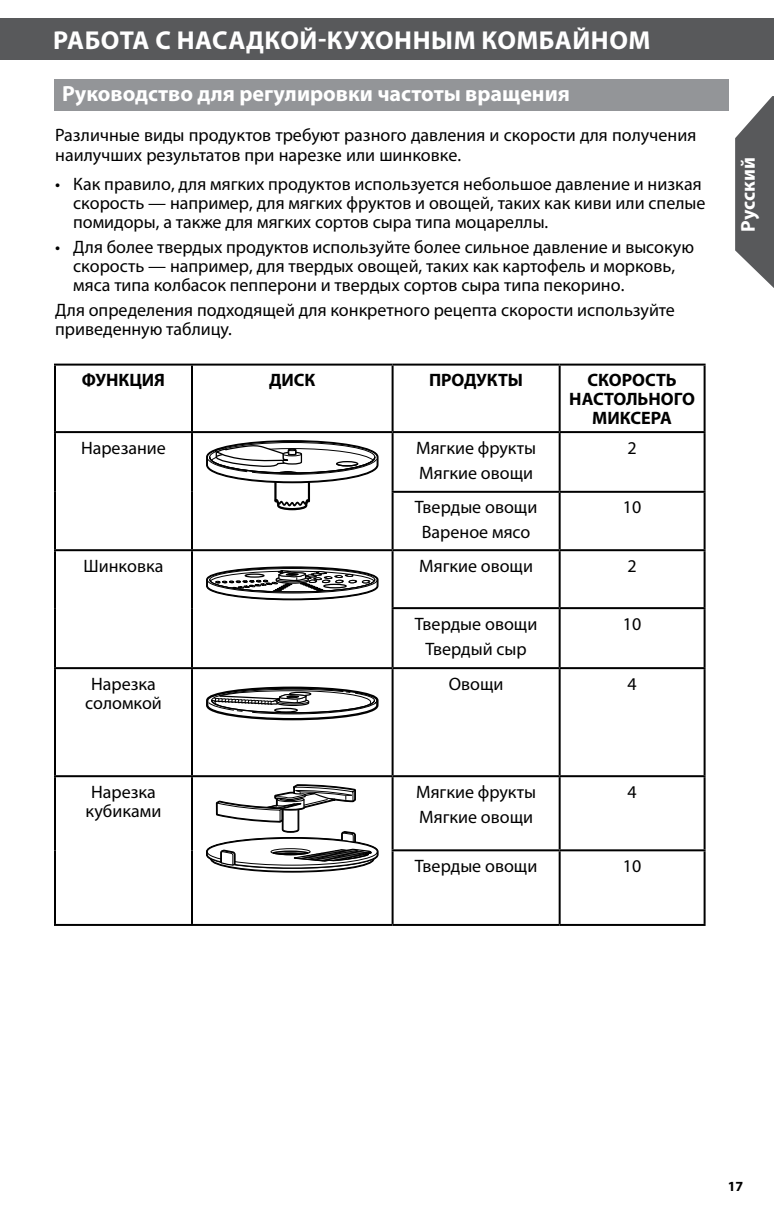
<style>
.page{position:relative;width:774px;height:1224px;background:#fff}
.page>*{position:absolute;margin:0;border:0;box-sizing:border-box;transform-origin:0 0}
.t1{font:700 26px "Myriad Pro";letter-spacing:.02em;color:#fff}
.t2{font:700 22px "Myriad Pro";color:#fff}
.t3{font:700 20px "Myriad Pro";color:#fff}
.t4{font:18px/19px "Myriad Pro";color:#000}
.t5{font:700 18px "Myriad Pro";color:#000}
.t6{font:700 14px "Myriad Pro";color:#000}
</style>
<div class="page">
<svg style="left:735px;top:96px;width:39px;height:192px"></svg>
<div style="left:0;top:18px;width:18px;height:42px;background:#58595b"></div>
<div style="left:1px;top:18px;width:773px;height:42px;background:#58595b"></div>
<div style="left:54px;top:79px;width:675px;height:32px;background:#939598"></div>
<hr style="left:54px;top:364px;width:138px;height:2px;background:#000">
<hr style="left:54px;top:366px;width:2px;height:65px;background:#000">
<hr style="left:192px;top:364px;width:201px;height:2px;background:#000">
<hr style="left:191px;top:366px;width:2px;height:65px;background:#000">
<hr style="left:393px;top:364px;width:167px;height:2px;background:#000">
<hr style="left:392px;top:366px;width:2px;height:65px;background:#000">
<hr style="left:560px;top:364px;width:146px;height:2px;background:#000">
<hr style="left:559px;top:366px;width:2px;height:65px;background:#000">
<hr style="left:704px;top:366px;width:2px;height:65px;background:#000">
<hr style="left:54px;top:431px;width:138px;height:2px;background:#000">
<hr style="left:54px;top:433px;width:2px;height:59px;background:#000">
<hr style="left:192px;top:431px;width:201px;height:2px;background:#000">
<hr style="left:191px;top:433px;width:2px;height:59px;background:#000">
<hr style="left:393px;top:431px;width:167px;height:2px;background:#000">
<hr style="left:392px;top:433px;width:2px;height:58px;background:#000">
<hr style="left:560px;top:431px;width:146px;height:2px;background:#000">
<hr style="left:559px;top:433px;width:2px;height:58px;background:#000">
<hr style="left:704px;top:433px;width:2px;height:58px;background:#000">
<hr style="left:54px;top:492px;width:2px;height:57px;background:#000">
<hr style="left:191px;top:492px;width:2px;height:57px;background:#000">
<hr style="left:392px;top:491px;width:168px;height:2px;background:#000">
<hr style="left:392px;top:493px;width:2px;height:56px;background:#000">
<hr style="left:560px;top:491px;width:146px;height:2px;background:#000">
<hr style="left:559px;top:493px;width:2px;height:56px;background:#000">
<hr style="left:704px;top:493px;width:2px;height:56px;background:#000">
<hr style="left:54px;top:549px;width:138px;height:2px;background:#000">
<hr style="left:54px;top:551px;width:2px;height:57px;background:#000">
<hr style="left:192px;top:549px;width:201px;height:2px;background:#000">
<hr style="left:191px;top:551px;width:2px;height:57px;background:#000">
<hr style="left:393px;top:549px;width:167px;height:2px;background:#000">
<hr style="left:392px;top:551px;width:2px;height:56px;background:#000">
<hr style="left:560px;top:549px;width:146px;height:2px;background:#000">
<hr style="left:559px;top:551px;width:2px;height:56px;background:#000">
<hr style="left:704px;top:551px;width:2px;height:56px;background:#000">
<hr style="left:54px;top:608px;width:2px;height:59px;background:#000">
<hr style="left:191px;top:608px;width:2px;height:59px;background:#000">
<hr style="left:392px;top:607px;width:168px;height:2px;background:#000">
<hr style="left:392px;top:609px;width:2px;height:58px;background:#000">
<hr style="left:560px;top:607px;width:146px;height:2px;background:#000">
<hr style="left:559px;top:609px;width:2px;height:58px;background:#000">
<hr style="left:704px;top:609px;width:2px;height:58px;background:#000">
<hr style="left:54px;top:667px;width:138px;height:2px;background:#000">
<hr style="left:54px;top:669px;width:2px;height:106px;background:#000">
<hr style="left:192px;top:667px;width:201px;height:2px;background:#000">
<hr style="left:191px;top:669px;width:2px;height:106px;background:#000">
<hr style="left:393px;top:667px;width:167px;height:2px;background:#000">
<hr style="left:392px;top:669px;width:2px;height:106px;background:#000">
<hr style="left:560px;top:667px;width:146px;height:2px;background:#000">
<hr style="left:559px;top:669px;width:2px;height:106px;background:#000">
<hr style="left:704px;top:669px;width:2px;height:106px;background:#000">
<hr style="left:54px;top:775px;width:138px;height:2px;background:#000">
<hr style="left:54px;top:777px;width:2px;height:73px;background:#000">
<hr style="left:192px;top:775px;width:201px;height:2px;background:#000">
<hr style="left:191px;top:777px;width:2px;height:73px;background:#000">
<hr style="left:393px;top:775px;width:167px;height:2px;background:#000">
<hr style="left:392px;top:777px;width:2px;height:72px;background:#000">
<hr style="left:560px;top:775px;width:146px;height:2px;background:#000">
<hr style="left:559px;top:777px;width:2px;height:72px;background:#000">
<hr style="left:704px;top:777px;width:2px;height:72px;background:#000">
<hr style="left:54px;top:850px;width:2px;height:74px;background:#000">
<hr style="left:191px;top:850px;width:2px;height:74px;background:#000">
<hr style="left:392px;top:849px;width:168px;height:2px;background:#000">
<hr style="left:392px;top:851px;width:2px;height:73px;background:#000">
<hr style="left:560px;top:849px;width:146px;height:2px;background:#000">
<hr style="left:559px;top:851px;width:2px;height:73px;background:#000">
<hr style="left:704px;top:851px;width:2px;height:73px;background:#000">
<hr style="left:54px;top:924px;width:138px;height:2px;background:#000">
<hr style="left:192px;top:924px;width:201px;height:2px;background:#000">
<hr style="left:393px;top:924px;width:167px;height:2px;background:#000">
<hr style="left:560px;top:924px;width:146px;height:2px;background:#000">
<svg style="left:206px;top:440px;width:173px;height:70px"></svg>
<svg style="left:206px;top:566px;width:173px;height:34px"></svg>
<svg style="left:206px;top:687px;width:173px;height:33px"></svg>
<svg style="left:206px;top:784px;width:173px;height:89px"></svg>
<h1 class="t1" style="left:53px;top:23px;width:599px">Работа с насадкой-кухонным комбайном</h1>
<p class="t2" style="left:62px;top:79px;width:509px">Руководство для регулировки частоты вращения</p>
<p class="t4" style="left:55px;top:125px;width:643px;line-height:20px">Различные виды продуктов требуют разного давления и скорости для получения наилучших результатов при нарезке или шинковке.</p>
<p class="t4" style="left:73px;top:174px;width:634px;text-indent:-18px">• Как правило, для мягких продуктов используется небольшое давление и низкая скорость — например, для мягких фруктов и овощей, таких как киви или спелые помидоры, а также для мягких сортов сыра типа моцареллы.</p>
<p class="t4" style="left:73px;top:237px;width:622px;text-indent:-18px">• Для более твердых продуктов используйте более сильное давление и высокую скорость — например, для твердых овощей, таких как картофель и морковь, мяса типа колбасок пепперони и твердых сортов сыра типа пекорино.</p>
<p class="t4" style="left:55px;top:300px;width:621px">Для определения подходящей для конкретного рецепта скорости используйте приведенную таблицу.</p>
<p class="t5" style="left:82px;top:368px;width:27px">ФУНКЦ</p>
<p class="t5" style="left:142px;top:368px;width:23px">ИЯ</p>
<p class="t5" style="left:269px;top:368px;width:37px">ДИСК</p>
<p class="t5" style="left:429px;top:368px;width:13px">ПРОДУКТЫ</p>
<p class="t5" style="left:587px;top:368px;width:13px">СКОРОСТЬ</p>
<p class="t5" style="left:569px;top:387px;width:13px">НАСТОЛЬНОГО</p>
<p class="t5" style="left:592px;top:406px;width:39px">МИКСЕРА</p>
<p class="t4" style="left:81px;top:438px;width:86px">Нарезание</p>
<p class="t4" style="left:416px;top:435px;width:122px;line-height:25px">Мягкие фрукты<br>Мягкие овощи</p>
<p class="t4" style="left:628px;top:438px;width:11px">2</p>
<p class="t4" style="left:415px;top:495px;width:124px;line-height:25px;text-align:center">Твердые овощи<br>Вареное мясо</p>
<p class="t4" style="left:623px;top:498px;width:20px">10</p>
<p class="t4" style="left:84px;top:556px;width:81px">Шинковка</p>
<p class="t4" style="left:419px;top:556px;width:115px">Мягкие овощи</p>
<p class="t4" style="left:628px;top:556px;width:11px">2</p>
<p class="t4" style="left:415px;top:611px;width:124px;line-height:25px;text-align:center">Твердые овощи<br>Твердый сыр</p>
<p class="t4" style="left:623px;top:614px;width:20px">10</p>
<p class="t4" style="left:85px;top:674px;width:78px;text-align:center">Нарезка соломкой</p>
<p class="t4" style="left:449px;top:674px;width:56px">Овощи</p>
<p class="t4" style="left:628px;top:674px;width:11px">4</p>
<p class="t4" style="left:86px;top:782px;width:77px;text-align:center">Нарезка кубиками</p>
<p class="t4" style="left:416px;top:779px;width:122px;line-height:25px">Мягкие фрукты<br>Мягкие овощи</p>
<p class="t4" style="left:628px;top:782px;width:11px">4</p>
<p class="t4" style="left:415px;top:856px;width:124px">Твердые овощи</p>
<p class="t4" style="left:623px;top:856px;width:20px">10</p>
<p class="t3" style="left:735px;top:232px;width:76px;rotate:-90deg">Русский</p>
<p class="t6" style="left:728px;top:1178px;width:17px">17</p>
</div>
